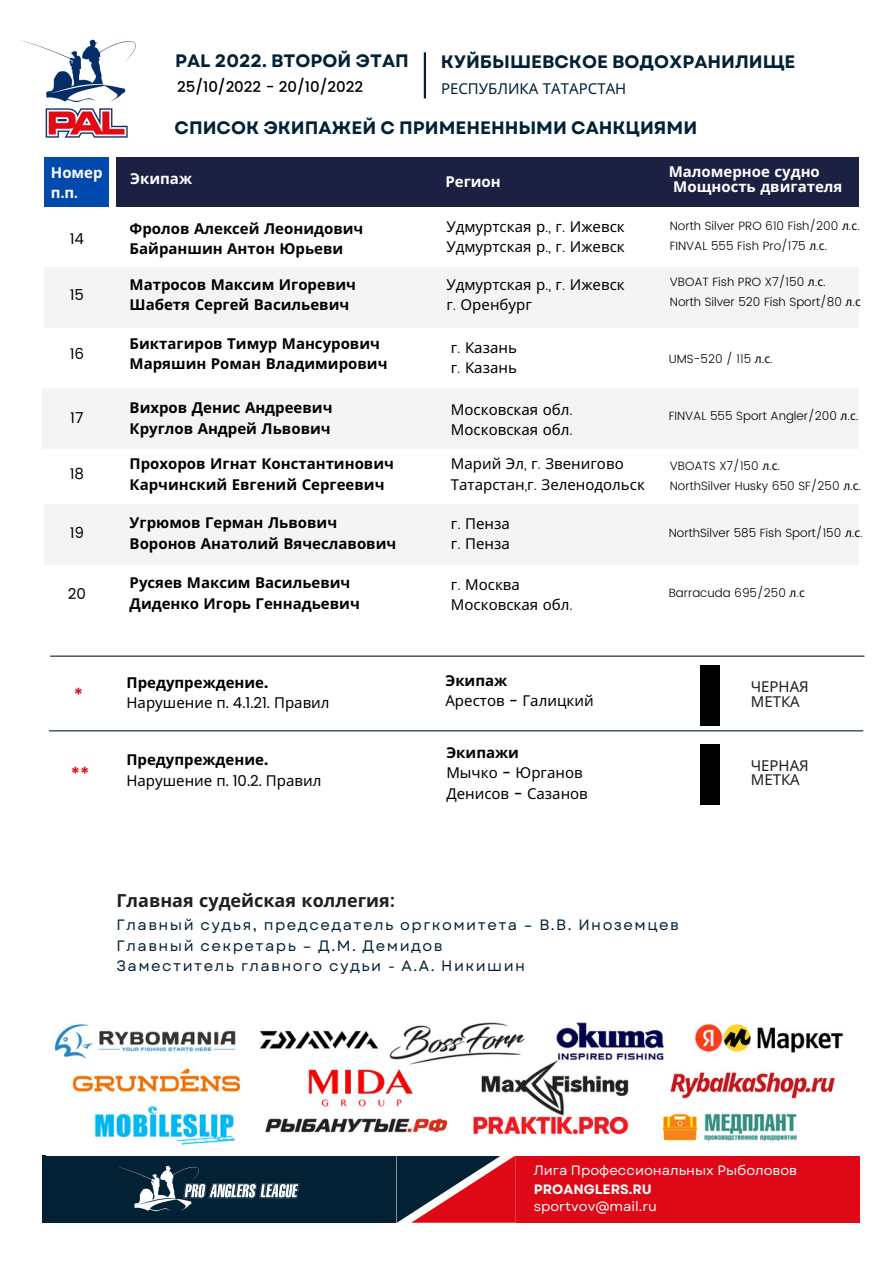
<style>
.page{position:relative;width:893px;height:1264px;background:#fff}
.page>*{position:absolute;margin:0;border:0;box-sizing:border-box;transform-origin:0 0}
.t1{font:700 18px "Garet";color:#022135}
.t2{font:700 18px "Noto Sans";color:#1c2120}
.t3{font:600 18px "Poppins";color:#df0816}
.t4{font:15px/20.2px "Noto Sans";color:#000}
.t5{font:700 15px/20.2px "Noto Sans";color:#000}
.t6{font:15px/20.2px "Garet";letter-spacing:.1em;color:#022135}
.t7{font:700 15px/14.5px "Noto Sans";color:#fff}
.t8{font:15px/14.5px "Noto Sans";color:#1c2120}
.t9{font:500 15px "Poppins";color:#000}
.t10{font:15px "Noto Sans";color:#022135}
.t11{font:15px "Poppins";color:#000}
.t12{font:13.5px "Garet";color:#fff}
.t13{font:700 13.5px "Garet";color:#fff}
.t14{font:300 12px/20px "Poppins";color:#000}
.s1{font-family:"Poppins";font-weight:600}
.s2{font-family:"Poppins";font-weight:300}
.s3{font-family:"Noto Sans";font-weight:400}
.s4{font-weight:700}
.s5{font-family:"Poppins";font-weight:700}
.s6{font-family:"Poppins"}
.s7{font-family:"Poppins";font-weight:500}
</style>
<div class="page">
<div style="left:45px;top:157px;width:64px;height:50px;background:#004aad"></div>
<div style="left:116px;top:157px;width:742px;height:50px;background:#1c2143"></div>
<div style="left:45px;top:267px;width:814px;height:61px;background:#f4f4f4"></div>
<div style="left:45px;top:504px;width:814px;height:61px;background:#f4f4f4"></div>
<div style="left:43px;top:388px;width:816px;height:61px;background:#f4f4f4"></div>
<div style="left:43px;top:1155px;width:353px;height:67px;background:#022135"></div>
<div style="left:516px;top:1155px;width:343px;height:67px;background:#df0816"></div>
<svg style="left:396px;top:1156px;width:119px;height:66px"></svg>
<img style="left:117px;top:1165px;width:183px;height:47px">
<img style="left:54px;top:1022px;width:790px;height:123px">
<img style="left:20px;top:39px;width:116px;height:99px">
<hr style="left:50px;top:655px;width:814px;height:1px;background:#022135">
<hr style="left:49px;top:730px;width:814px;height:1px;background:#022135">
<div style="left:700px;top:743px;width:19px;height:61px;background:#000"></div>
<div style="left:700px;top:665px;width:19px;height:61px;background:#000"></div>
<hr style="left:424px;top:52px;width:2px;height:46px;background:#022135">
<p class="t7" style="left:51px;top:162px;width:53px;line-height:20.2px">Номер п<span class="s1">.</span>п<span class="s1">.</span></p>
<p class="t11" style="left:70px;top:230px;width:16px">14</p>
<p class="t11" style="left:70px;top:286px;width:16px">15</p>
<p class="t11" style="left:70px;top:345px;width:16px">16</p>
<p class="t11" style="left:70px;top:409px;width:15px">17</p>
<p class="t11" style="left:70px;top:465px;width:16px">18</p>
<p class="t11" style="left:70px;top:524px;width:16px">19</p>
<p class="t11" style="left:68px;top:584px;width:20px">20</p>
<p class="t3" style="left:74px;top:682px;width:11px">*</p>
<p class="t3" style="left:71px;top:760px;width:20px">**</p>
<p class="t1" style="left:175px;top:47px;width:235px">PAL 2022. ВТОРОЙ ЭТАП</p>
<p class="t1" style="left:440px;top:49px;width:356px">КУЙБЫШЕВСКОЕ ВОДОХРАНИЛИЩЕ</p>
<p class="t9" style="left:177px;top:78px;width:187px">25/10/2022 - 20/10/2022</p>
<p class="t10" style="left:441px;top:77px;width:187px">РЕСПУБЛИКА ТАТАРСТАН</p>
<p class="t1" style="left:174px;top:115px;width:524px">СПИСОК ЭКИПАЖЕЙ С ПРИМЕНЕННЫМИ САНКЦИЯМИ</p>
<p class="t7" style="left:130px;top:171px;width:63px">Экипаж</p>
<p class="t5" style="left:130px;top:218px;width:235px">Фролов Алексей Леонидович<br>Байраншин Антон Юрьеви</p>
<p class="t5" style="left:130px;top:274px;width:228px">Матросов Максим Игоревич<br>Шабетя Сергей Васильевич</p>
<p class="t5" style="left:130px;top:333px;width:259px">Биктагиров Тимур Мансурович<br>Маряшин Роман Владимирович</p>
<p class="t5" style="left:130px;top:397px;width:204px">Вихров Денис Андреевич<br>Круглов Андрей Львович</p>
<p class="t5" style="left:130px;top:453px;width:266px">Прохоров Игнат Константинович<br>Карчинский Евгений Сергеевич</p>
<p class="t5" style="left:130px;top:512px;width:268px">Угрюмов Герман Львович<br>Воронов Анатолий Вячеславович</p>
<p class="t5" style="left:130px;top:572px;width:232px">Русяев Максим Васильевич<br>Диденко Игорь Геннадьевич</p>
<p class="t7" style="left:445px;top:174px;width:57px">Регион</p>
<p class="t4" style="left:446px;top:215px;width:180px">Удмуртская р<span class="s2">.,</span> г<span class="s2">.</span> Ижевск<br>Удмуртская р<span class="s2">.,</span> г<span class="s2">.</span> Ижевск</p>
<p class="t4" style="left:446px;top:274px;width:180px">Удмуртская р<span class="s2">.,</span> г<span class="s2">.</span> Ижевск г<span class="s2">.</span> Оренбург</p>
<p class="t4" style="left:451px;top:337px;width:68px">г<span class="s2">.</span> Казань г<span class="s2">.</span> Казань</p>
<p class="t4" style="left:451px;top:399px;width:123px">Московская обл<span class="s2">.<br></span>Московская обл<span class="s2">.</span></p>
<p class="t4" style="left:451px;top:453px;width:195px">Марий Эл<span class="s2">,</span> г<span class="s2">.</span> Звенигово<br>Татарстан<span class="s2">,</span>г<span class="s2">.</span> Зеленодольск</p>
<p class="t4" style="left:451px;top:513px;width:60px">г<span class="s2">.</span> Пенза г<span class="s2">.</span> Пенза</p>
<p class="t4" style="left:451px;top:573px;width:123px">г<span class="s2">.</span> Москва<br>Московская обл<span class="s2">.</span></p>
<p class="t7" style="left:668px;top:164px;width:175px">Маломерное судно<br>Мощность двигателя</p>
<p class="t14" style="left:669px;top:216px;width:191px">North Silver PRO 610 Fish/200 <span class="s3">л</span>.<span class="s3">с</span>.<br>FINVAL 555 Fish Pro/175 <span class="s3">л</span>.<span class="s3">с</span>.</p>
<p class="t14" style="left:669px;top:272px;width:192px">VBOAT Fish PRO X7/150 <span class="s3">л</span>.<span class="s3">с</span>.<br>North Silver 520 Fish Sport/80 <span class="s3">л</span>.<span class="s3">с</span></p>
<p class="t14" style="left:668px;top:348px;width:105px">UMS-520 / 115 <span class="s3">л</span>.<span class="s3">с</span>.</p>
<p class="t14" style="left:668px;top:406px;width:191px">FINVAL 555 Sport Angler/200 <span class="s3">л</span>.<span class="s3">с</span>.</p>
<p class="t14" style="left:669px;top:455px;width:193px">VBOATS X7/150 <span class="s3">л</span>.<span class="s3">с</span>.<br>NorthSilver Husky 650 SF/250 <span class="s3">л</span>.<span class="s3">с</span>.</p>
<p class="t14" style="left:668px;top:522px;width:195px">NorthSilver 585 Fish Sport/150 <span class="s3">л</span>.<span class="s3">с</span>.</p>
<p class="t14" style="left:668px;top:583px;width:138px">Barracuda 695/250 <span class="s3">л</span>.<span class="s3">с</span></p>
<p class="t4" style="left:126px;top:672px;width:204px"><span class="s4">Предупреждение</span><span class="s5">.<br></span>Нарушение п<span class="s6">. 4.1.21.</span> Правил</p>
<p class="t4" style="left:126px;top:749px;width:196px"><span class="s4">Предупреждение</span><span class="s5">.<br></span>Нарушение п<span class="s6">. 10.2.</span> Правил</p>
<p class="t4" style="left:445px;top:670px;width:150px"><span class="s4">Экипаж<br></span>Арестов <span class="s7">-</span> Галицкий</p>
<p class="t4" style="left:446px;top:742px;width:143px"><span class="s4">Экипажи<br></span>Мычко <span class="s7">-</span> Юрганов<br>Денисов <span class="s7">-</span> Сазанов</p>
<p class="t8" style="left:750px;top:679px;width:60px">ЧЕРНАЯ<br>МЕТКА</p>
<p class="t8" style="left:750px;top:757px;width:60px">ЧЕРНАЯ<br>МЕТКА</p>
<p class="t2" style="left:116px;top:887px;width:280px">Главная судейская коллегия<span class="s1">:</span></p>
<p class="t6" style="left:116px;top:915px;width:564px">Главный судья, председатель оргкомитета – В.В. Иноземцев<br>Главный секретарь – Д.М. Демидов<br>Заместитель главного судьи - А.А. Никишин</p>
<p class="t12" style="left:533px;top:1160px;width:265px">Лига Профессиональных Рыболовов</p>
<p class="t13" style="left:533px;top:1179px;width:120px">PROANGLERS.RU</p>
<p class="t12" style="left:533px;top:1196px;width:125px">sportvov@mail.ru</p>
</div>
